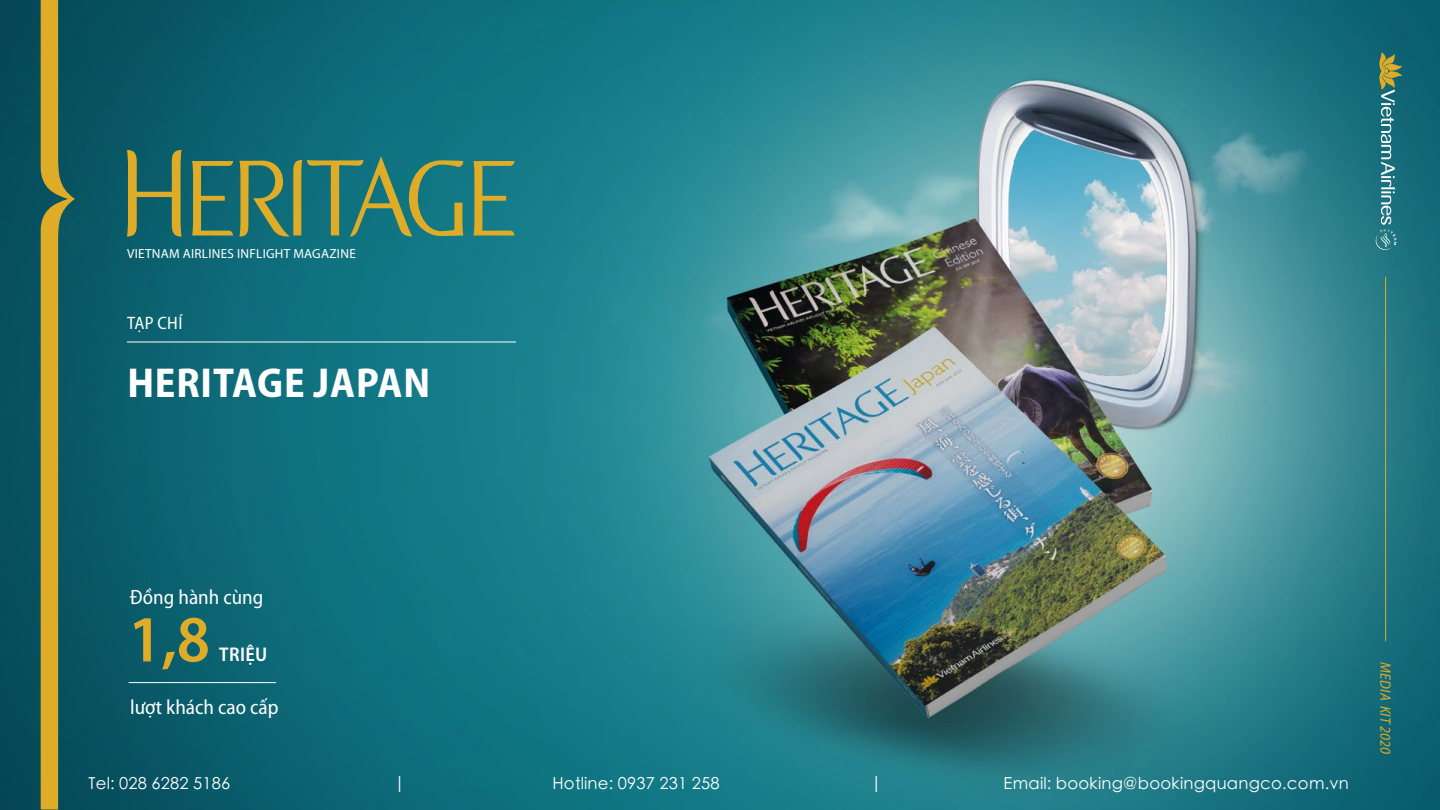
<style>
.page{position:relative;width:1440px;height:810px;background:#fff}
.page>*{position:absolute;margin:0;border:0;box-sizing:border-box;transform-origin:0 0}
.t1{font:600 semi-condensed 66.3px "Myriad Pro";color:#deac27}
.t2{font:700 semi-condensed 42px "Myriad Pro";letter-spacing:.02em;color:#fff}
.t3{font:semi-condensed 20.7px "Myriad Pro";color:#fff}
.t4{font:600 semi-condensed 19.88px "Myriad Pro";letter-spacing:.02em;color:#fff}
.t5{font:semi-condensed 18px "Myriad Pro";letter-spacing:.02em;color:#fff}
.t6{font:300 16.5px "ST Heiti SC";color:#fff}
.t7{font:italic semi-condensed 15px "Myriad Pro";letter-spacing:.01em;color:#deac27}
.t8{font:13.2px "Myriad Pro";letter-spacing:.02em;color:#fff}
</style>
<div class="page">
<img style="left:0;top:0;width:1440px;height:810px">
<svg style="left:1376px;top:52px;width:26px;height:198px;background:#448483"></svg>
<hr style="left:1385px;top:277px;width:1px;height:364px;background:#deac27">
<hr style="left:129px;top:682px;width:147px;height:1px;background:#fff">
<hr style="left:127px;top:342px;width:389px;height:1px;background:#fff">
<svg style="left:127px;top:150px;width:55px;height:87px;background:#527853"></svg>
<svg style="left:192px;top:161px;width:41px;height:75px;background:#527c59"></svg>
<svg style="left:473px;top:161px;width:41px;height:75px;background:#578b68"></svg>
<svg style="left:239px;top:156px;width:224px;height:81px;background:#488166"></svg>
<svg style="left:41px;top:0;width:34px;height:810px;background:#788142"></svg>
<p class="t8" style="left:127px;top:245px;width:230px">VIETNAM AIRLINES INFLIGHT MAGAZINE</p>
<p class="t5" style="left:127px;top:311px;width:57px">TẠP CHÍ</p>
<h2 class="t2" style="left:127px;top:356px;width:304px">HERITAGE JAPAN</h2>
<p class="t3" style="left:130px;top:584px;width:135px">Đồng hành cùng</p>
<h1 class="t1" style="left:129px;top:598px;width:83px">1,8</h1>
<p class="t4" style="left:219px;top:642px;width:50px">TRIỆU</p>
<p class="t3" style="left:130px;top:694px;width:150px">lượt khách cao cấp</p>
<p class="t6" style="left:89px;top:775px;width:144px">Tel: 028 6282 5186</p>
<p class="t6" style="left:396px;top:775px;width:10px">|</p>
<p class="t6" style="left:552px;top:775px;width:169px">Hotline: 0937 231 258</p>
<p class="t6" style="left:873px;top:775px;width:10px">|</p>
<p class="t6" style="left:1004px;top:775px;width:347px">Email: booking@bookingquangco.com.vn</p>
<p class="t7" style="left:1395px;top:662px;width:93px;rotate:90deg">MEDIA KIT 2020</p>
</div>
